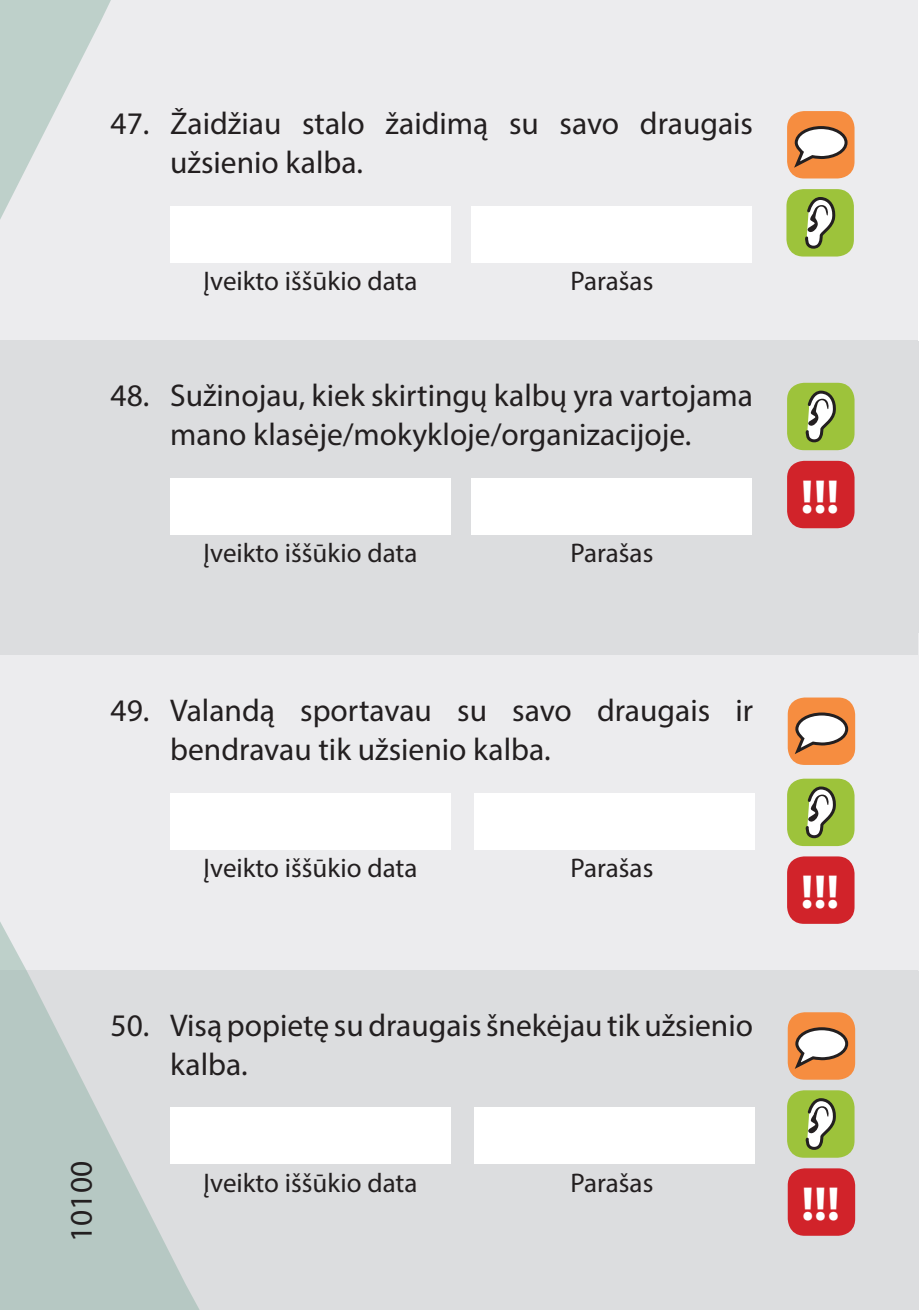
<style>
.page{position:relative;width:919px;height:1310px;background:#fff}
.page>*{position:absolute;margin:0;border:0;box-sizing:border-box;transform-origin:0 0}
.t1{font:700 48px "Myriad Pro";color:#fff}
.t2{font:31.5px/39px "Myriad Pro";color:#231f20}
.t3{font:27px "Myriad Pro";color:#231f20}
</style>
<div class="page">
<div style="left:0;top:969px;width:918px;height:341px;background:#dcdddf"></div>
<div style="left:0;top:340px;width:918px;height:315px;background:#dcdddf"></div>
<div style="left:0;top:655px;width:918px;height:314px;background:#ececee"></div>
<div style="left:0;top:0;width:918px;height:340px;background:#ececee"></div>
<svg style="left:0;top:849px;width:230px;height:461px"></svg>
<svg style="left:0;top:0;width:111px;height:219px"></svg>
<hr style="left:918px;top:634px;width:1px;height:337px;background:#ececee">
<div style="left:170px;top:206px;width:281px;height:57px;background:#fff"></div>
<div style="left:471px;top:206px;width:281px;height:57px;background:#fff"></div>
<div style="left:170px;top:478px;width:281px;height:57px;background:#fff"></div>
<div style="left:471px;top:478px;width:281px;height:57px;background:#fff"></div>
<div style="left:170px;top:793px;width:281px;height:56px;background:#fff"></div>
<div style="left:473px;top:793px;width:281px;height:56px;background:#fff"></div>
<div style="left:170px;top:1107px;width:281px;height:57px;background:#fff"></div>
<div style="left:473px;top:1107px;width:281px;height:57px;background:#fff"></div>
<div style="left:787px;top:697px;width:68px;height:68px;background:#f68d40;border-radius:17px"></div>
<div style="left:787px;top:383px;width:67px;height:67px;background:#9dc33b;border-radius:17px"></div>
<div style="left:787px;top:1012px;width:68px;height:67px;background:#f68d40;border-radius:17px"></div>
<div style="left:787px;top:778px;width:67px;height:68px;background:#9dc33b;border-radius:17px"></div>
<svg style="left:791px;top:712px;width:58px;height:302px"></svg>
<div style="left:787px;top:1090px;width:67px;height:67px;background:#9dc33b;border-radius:17px"></div>
<svg style="left:791px;top:1027px;width:58px;height:209px"></svg>
<div style="left:787px;top:461px;width:67px;height:67px;background:#d1232a;border-radius:17px"></div>
<div style="left:787px;top:856px;width:67px;height:68px;background:#d1232a;border-radius:17px"></div>
<div style="left:787px;top:1168px;width:68px;height:67px;background:#d1232a;border-radius:17px"></div>
<div style="left:787px;top:111px;width:67px;height:67px;background:#f68d40;border-radius:17px"></div>
<div style="left:786px;top:189px;width:67px;height:67px;background:#9dc33b;border-radius:17px"></div>
<svg style="left:791px;top:126px;width:58px;height:317px"></svg>
<p class="t2" style="left:170px;top:104px;width:584px;text-indent:-60px">47. Žaidžiau stalo žaidimą su savo draugais užsienio kalba.</p>
<p class="t3" style="left:203px;top:264px;width:215px">Įveikto iššūkio data</p>
<p class="t3" style="left:570px;top:264px;width:84px">Parašas</p>
<p class="t2" style="left:111px;top:376px;width:644px;text-align:center">48. Sužinojau, kiek skirtingų kalbų yra vartojama mano klasėje/mokykloje/organizacijoje.</p>
<p class="t3" style="left:203px;top:536px;width:215px">Įveikto iššūkio data</p>
<p class="t3" style="left:570px;top:536px;width:84px">Parašas</p>
<h1 class="t1" style="left:800px;top:465px;width:40px">!!!</h1>
<p class="t2" style="left:170px;top:690px;width:584px;text-indent:-60px">49. Valandą sportavau su savo draugais ir bendravau tik užsienio kalba.</p>
<p class="t3" style="left:203px;top:851px;width:215px">Įveikto iššūkio data</p>
<p class="t3" style="left:570px;top:851px;width:84px">Parašas</p>
<p class="t2" style="left:170px;top:1005px;width:584px;text-indent:-60px">50. Visą popietę su draugais šnekėjau tik užsienio kalba.</p>
<p class="t2" style="left:61px;top:1242px;width:82px;rotate:-90deg">10100</p>
<p class="t3" style="left:203px;top:1166px;width:215px">Įveikto iššūkio data</p>
<p class="t3" style="left:570px;top:1166px;width:84px">Parašas</p>
<h1 class="t1" style="left:800px;top:860px;width:40px">!!!</h1>
<h1 class="t1" style="left:801px;top:1172px;width:40px">!!!</h1>
</div>
